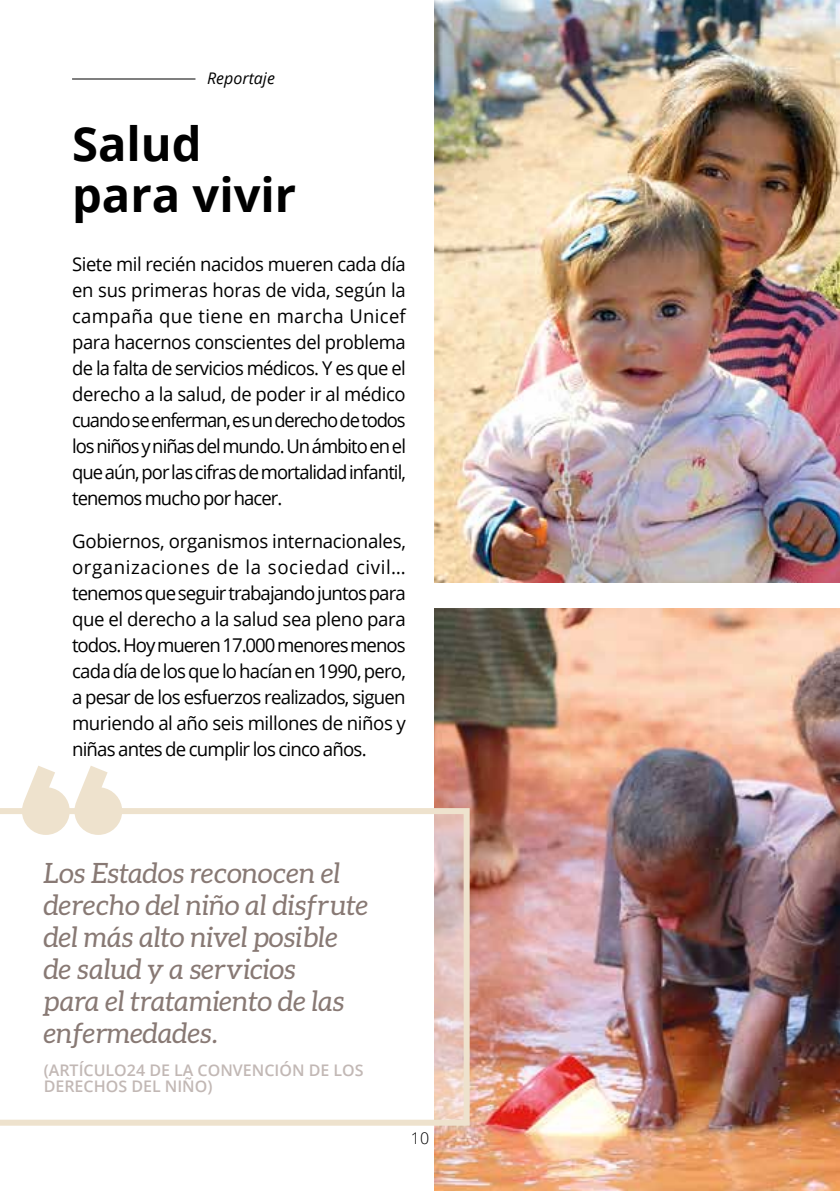
<style>
.page{position:relative;width:840px;height:1191px;background:#fff}
.page>*{position:absolute;margin:0;border:0;box-sizing:border-box;transform-origin:0 0}
.t1{font:700 47px/50.6px "Open Sans";color:#000}
.t2{font:italic 28px/32px "Aleo";color:#887974}
.t3{font:19px/26px "Open Sans";letter-spacing:-.045em;color:#000;text-align:justify}
.t4{font:600 16px/16px "Open Sans";color:#c2b8b5}
.t5{font:italic 16px "Open Sans";color:#000}
.t6{font:300 16px "Open Sans";color:#000}
</style>
<div class="page">
<hr style="left:72px;top:78px;width:123px;height:1px;background:#000">
<img style="left:434px;top:0;width:405px;height:583px">
<img style="left:434px;top:608px;width:405px;height:583px">
<svg style="left:0;top:808px;width:469px;height:317px"></svg>
<svg style="left:22px;top:766px;width:100px;height:69px"></svg>
<p class="t5" style="left:207px;top:67px;width:69px">Reportaje</p>
<h1 class="t1" style="left:72px;top:118px;width:226px">Salud para vivir</h1>
<p class="t3" style="left:72px;top:251px;width:335px">Siete mil recién nacidos mueren cada día en sus primeras horas de vida, según la campaña que tiene en marcha Unicef para hacernos conscientes del problema de la falta de servicios médicos. Y es que el derecho a la salud, de poder ir al médico cuando se enferman, es un derecho de todos los niños y niñas del mundo. Un ámbito en el que aún, por las cifras de mortalidad infantil, tenemos mucho por hacer.</p>
<p class="t3" style="left:72px;top:528px;width:335px">Gobiernos, organismos internacionales, organizaciones de la sociedad civil… tenemos que seguir trabajando juntos para que el derecho a la salud sea pleno para todos. Hoy mueren 17.000 menores menos cada día de los que lo hacían en 1990, pero, a pesar de los esfuerzos realizados, siguen muriendo al año seis millones de niños y niñas antes de cumplir los cinco años.</p>
<h2 class="t2" style="left:44px;top:856px;width:325px">Los Estados reconocen el derecho del niño al disfrute del más alto nivel posible de salud y a servicios<br>para el tratamiento de las enfermedades.</h2>
<p class="t4" style="left:44px;top:1062px;width:321px">(ARTÍCULO24 DE LA CONVENCIÓN DE LOS<br>DERECHOS DEL NIÑO)</p>
<p class="t6" style="left:410px;top:1126px;width:20px">10</p>
</div>
